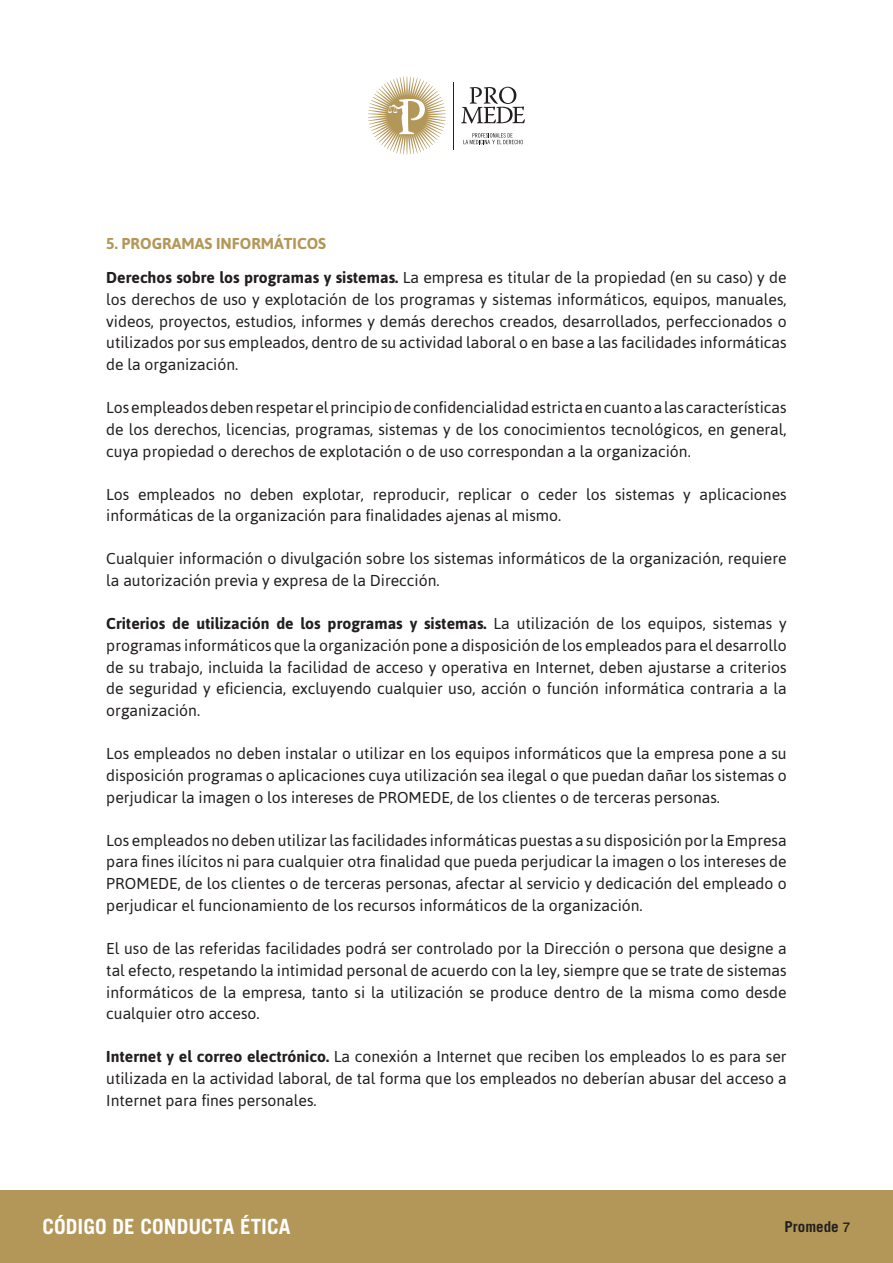
<style>
.page{position:relative;width:893px;height:1263px;background:#fff}
.page>*{position:absolute;margin:0;border:0;box-sizing:border-box;transform-origin:0 0}
.t1{font:700 21px "Trade Gothic LT Std";color:#fff}
.t2{font:15.75px/21.8px "Asap";color:#231f20;text-align:justify}
.t3{font:700 15.75px "Asap";color:#b39758}
.t4{font:700 15px "Trade Gothic LT Std";color:#231f20}
.s1{font-weight:700}
.s2{font-family:"Helvetica Neue LT Std";font-weight:500;font-size:13.5px}
</style>
<div class="page">
<div style="left:0;top:1191px;width:893px;height:72px;background:#b39758"></div>
<hr style="left:453px;top:82px;width:1px;height:67px;background:#231f20">
<svg style="left:368px;top:77px;width:78px;height:78px"></svg>
<svg style="left:463px;top:133px;width:60px;height:11px"></svg>
<svg style="left:461px;top:87px;width:64px;height:37px"></svg>
<p class="t3" style="left:106px;top:234px;width:221px">5. PROGRAMAS INFORMÁTICOS</p>
<p class="t2" style="left:106px;top:267px;width:682px"><span class="s1">Derechos sobre los programas y sistemas.</span> La empresa es titular de la propiedad (en su caso) y de los derechos de uso y explotación de los programas y sistemas informáticos, equipos, manuales, videos, proyectos, estudios, informes y demás derechos creados, desarrollados, perfeccionados o utilizados por sus empleados, dentro de su actividad laboral o en base a las facilidades informáticas de la organización.</p>
<p class="t2" style="left:106px;top:397px;width:682px">Los empleados deben respetar el principio de confidencialidad estricta en cuanto a las características de los derechos, licencias, programas, sistemas y de los conocimientos tecnológicos, en general, cuya propiedad o derechos de explotación o de uso correspondan a la organización.</p>
<p class="t2" style="left:106px;top:483px;width:682px">Los empleados no deben explotar, reproducir, replicar o ceder los sistemas y aplicaciones informáticas de la organización para finalidades ajenas al mismo.</p>
<p class="t2" style="left:106px;top:548px;width:682px">Cualquier información o divulgación sobre los sistemas informáticos de la organización, requiere la autorización previa y expresa de la Dirección.</p>
<p class="t2" style="left:106px;top:613px;width:682px"><span class="s1">Criterios de utilización de los programas y sistemas.</span> La utilización de los equipos, sistemas y programas informáticos que la organización pone a disposición de los empleados para el desarrollo de su trabajo, incluida la facilidad de acceso y operativa en Internet, deben ajustarse a criterios de seguridad y eficiencia, excluyendo cualquier uso, acción o función informática contraria a la organización.</p>
<p class="t2" style="left:106px;top:743px;width:682px">Los empleados no deben instalar o utilizar en los equipos informáticos que la empresa pone a su disposición programas o aplicaciones cuya utilización sea ilegal o que puedan dañar los sistemas o perjudicar la imagen o los intereses de PROMEDE, de los clientes o de terceras personas.</p>
<p class="t2" style="left:106px;top:829px;width:682px">Los empleados no deben utilizar las facilidades informáticas puestas a su disposición por la Empresa para fines ilícitos ni para cualquier otra finalidad que pueda perjudicar la imagen o los intereses de PROMEDE, de los clientes o de terceras personas, afectar al servicio y dedicación del empleado o perjudicar el funcionamiento de los recursos informáticos de la organización.</p>
<p class="t2" style="left:106px;top:937px;width:682px">El uso de las referidas facilidades podrá ser controlado por la Dirección o persona que designe a tal efecto, respetando la intimidad personal de acuerdo con la ley, siempre que se trate de sistemas informáticos de la empresa, tanto si la utilización se produce dentro de la misma como desde cualquier otro acceso.</p>
<p class="t2" style="left:106px;top:1046px;width:682px"><span class="s1">Internet y el correo electrónico.</span> La conexión a Internet que reciben los empleados lo es para ser utilizada en la actividad laboral, de tal forma que los empleados no deberían abusar del acceso a Internet para fines personales.</p>
<h1 class="t1" style="left:43px;top:1214px;width:249px">CÓDIGO DE CONDUCTA ÉTICA</h1>
<p class="t4" style="left:785px;top:1218px;width:67px">Promede <span class="s2">7</span></p>
</div>
